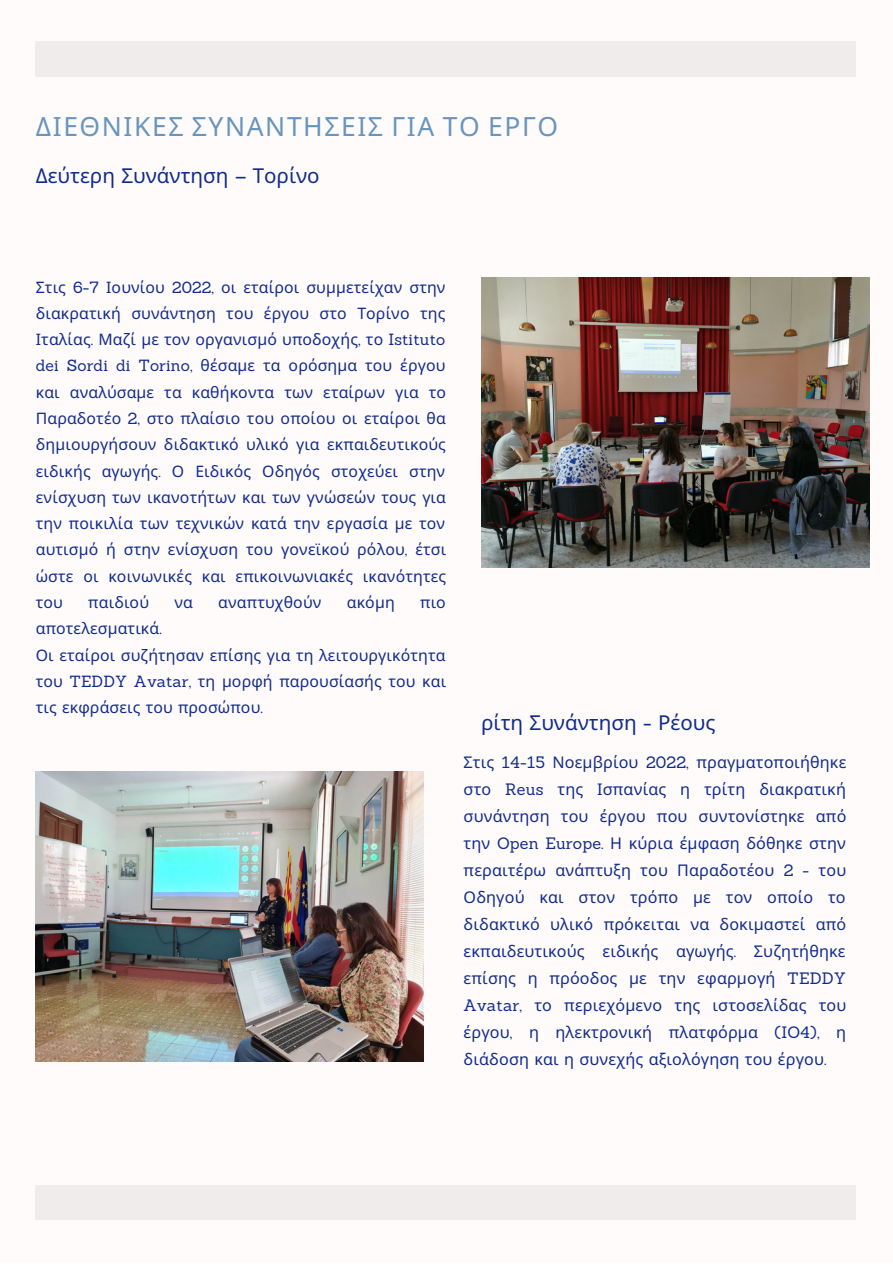
<style>
.page{position:relative;width:893px;height:1264px;background:#fff}
.page>*{position:absolute;margin:0;border:0;box-sizing:border-box;transform-origin:0 0}
.t1{font:26.4px "Noto Sans";letter-spacing:.06em;color:#6895be}
.t2{font:20.55px "Noto Sans";color:#102b8e}
.t3{font:16.05px/27px "Noto Sans";letter-spacing:.01em;color:#102b8e;text-align:justify}
.t4{font:15.75px/26.2px "Noto Sans";letter-spacing:.01em;color:#102b8e;text-align:justify}
.s1{font-family:"Sanchez"}
</style>
<div class="page">
<div style="left:0;top:0;width:892px;height:1262px;background:#fffbfa"></div>
<div style="left:36px;top:1184px;width:819px;height:35px;background:#f0eceb"></div>
<div style="left:36px;top:41px;width:819px;height:35px;background:#f0eceb"></div>
<img style="left:481px;top:278px;width:388px;height:290px">
<img style="left:36px;top:771px;width:388px;height:290px">
<h1 class="t1" style="left:36px;top:108px;width:524px">ΔΙΕΘΝΙΚΕΣ ΣΥΝΑΝΤΗΣΕΙΣ ΓΙΑ ΤΟ ΕΡΓΟ</h1>
<h2 class="t2" style="left:36px;top:161px;width:285px">Δεύτερη Συνάντηση <span class="s1">–</span> Τορίνο</h2>
<p class="t4" style="left:36px;top:273px;width:412px">Στις <span class="s1">6-7</span> Ιουνίου <span class="s1">2022,</span> οι εταίροι συμμετείχαν στην διακρατική συνάντηση του έργου στο Τορίνο της Ιταλίας<span class="s1">.</span> Μαζί με τον οργανισμό υποδοχής<span class="s1">,</span> το <span class="s1">Istituto dei Sordi di Torino,</span> θέσαμε τα ορόσημα του έργου και αναλύσαμε τα καθήκοντα των εταίρων για το Παραδοτέο <span class="s1">2,</span> στο πλαίσιο του οποίου οι εταίροι θα δημιουργήσουν διδακτικό υλικό για εκπαιδευτικούς ειδικής αγωγής<span class="s1">.</span> Ο Ειδικός Οδηγός στοχεύει στην ενίσχυση των ικανοτήτων και των γνώσεών τους για την ποικιλία των τεχνικών κατά την εργασία με τον αυτισμό ή στην ενίσχυση του γονεϊκού ρόλου<span class="s1">,</span> έτσι ώστε οι κοινωνικές και επικοινωνιακές ικανότητες του</p>
<p class="t4" style="left:88px;top:588px;width:62px">παιδιού</p>
<p class="t4" style="left:174px;top:588px;width:20px">να</p>
<p class="t4" style="left:218px;top:588px;width:105px">αναπτυχθούν</p>
<p class="t4" style="left:347px;top:588px;width:49px">ακόμη</p>
<p class="t4" style="left:420px;top:588px;width:27px">πιο</p>
<p class="t4" style="left:36px;top:615px;width:412px;text-align:left">αποτελεσματικά<span class="s1">.<br></span>Οι εταίροι συζήτησαν επίσης για τη λειτουργικότητα του <span class="s1">TEDDY Avatar,</span> τη μορφή παρουσίασής του και τις εκφράσεις του προσώπου<span class="s1">.</span></p>
<h2 class="t2" style="left:481px;top:707px;width:235px">ρίτη Συνάντηση <span class="s1">-</span> Ρέους</h2>
<p class="t3" style="left:463px;top:748px;width:384px">Στις <span class="s1">14-15</span> Νοεμβρίου <span class="s1">2022,</span> πραγματοποιήθηκε στο <span class="s1">Reus</span> της Ισπανίας η τρίτη διακρατική συνάντηση του έργου που συντονίστηκε από την <span class="s1">Open Europe.</span> Η κύρια έμφαση δόθηκε στην περαιτέρω ανάπτυξη του Παραδοτέου <span class="s1">2 -</span> του Οδηγού και στον τρόπο με τον οποίο το διδακτικό υλικό πρόκειται να δοκιμαστεί από εκπαιδευτικούς ειδικής αγωγής<span class="s1">.</span> Συζητήθηκε επίσης η πρόοδος με την εφαρμογή <span class="s1">TEDDY Avatar,</span> το περιεχόμενο της ιστοσελίδας του έργου<span class="s1">,</span> η ηλεκτρονική πλατφόρμα <span class="s1">(IO4),</span> η διάδοση και η συνεχής αξιολόγηση του έργου<span class="s1">.</span></p>
</div>
